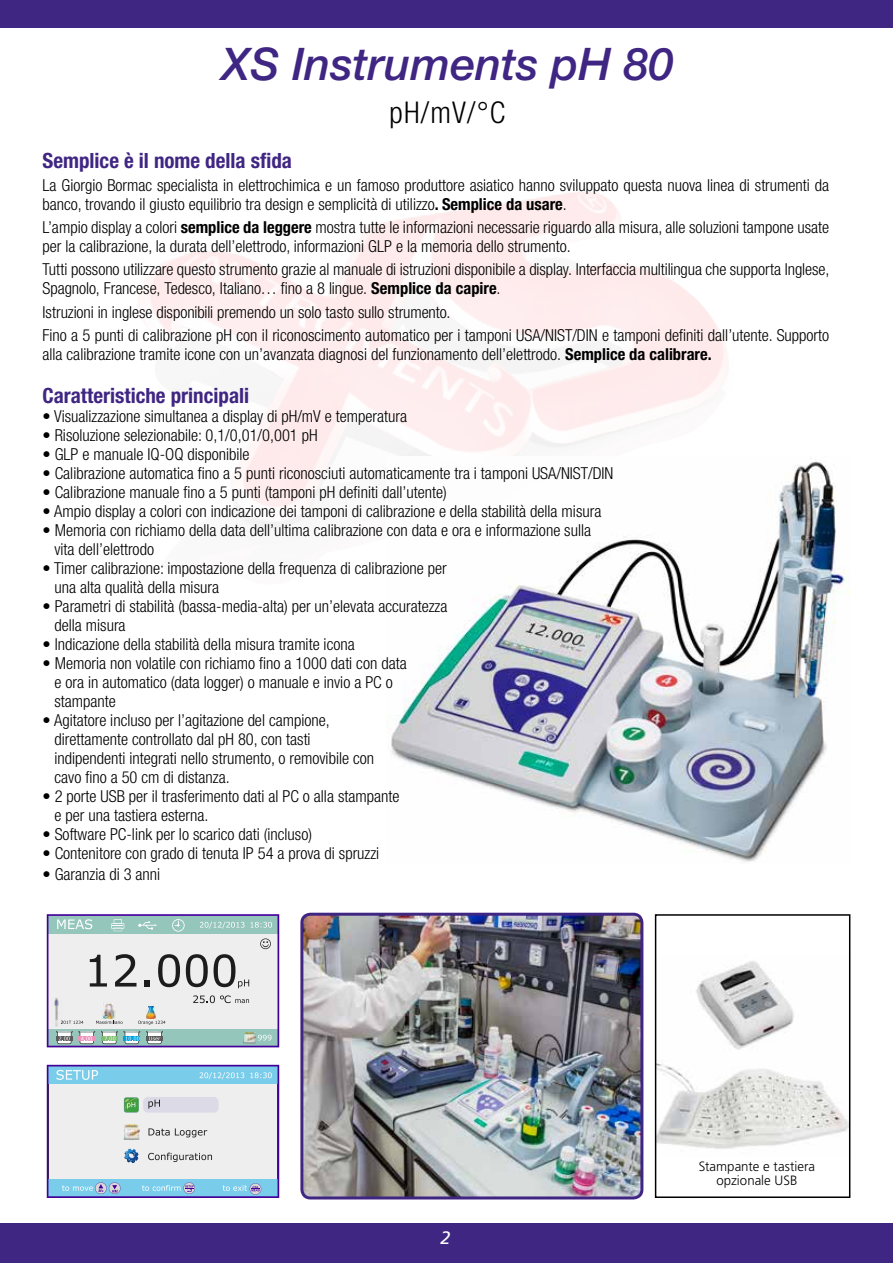
<style>
.page{position:relative;width:893px;height:1263px;background:#fff}
.page>*{position:absolute;margin:0;border:0;box-sizing:border-box;transform-origin:0 0}
.t1{font:italic 500 45px "Helvetica Neue LT Std";color:#402683}
.t2{font:300 condensed 30px "Helvetica Neue LT Std";color:#000}
.t3{font:700 condensed 21px "Helvetica Neue LT Std";color:#402683}
.t4{font:italic 18px "Frutiger LT Std";color:#fff}
.t5{font:300 condensed 16.5px/19px "Helvetica Neue LT Std";color:#000}
.t6{font:300 13.5px/14px "Frutiger LT Std";letter-spacing:.005em;color:#000;text-align:center}
.s1{font-weight:700}
</style>
<div class="page">
<svg style="left:47px;top:1065px;width:232px;height:133px"></svg>
<svg style="left:47px;top:914px;width:232px;height:133px"></svg>
<img style="left:303px;top:914px;width:339px;height:284px">
<div style="left:300px;top:913px;width:343px;height:286px;border:3px solid #402683;border-radius:9px"></div>
<img style="left:658px;top:961px;width:189px;height:188px">
<div style="left:655px;top:914px;width:195px;height:284px;border:2px solid #000"></div>
<img style="left:386px;top:456px;width:464px;height:406px">
<div style="left:0;top:1223px;width:893px;height:40px;background:#402683"></div>
<div style="left:0;top:0;width:893px;height:28px;background:#402683"></div>
<h1 class="t1" style="left:221px;top:37px;width:454px">XS Instruments pH 80</h1>
<h2 class="t2" style="left:390px;top:95px;width:117px">pH/mV/°C</h2>
<p class="t3" style="left:43px;top:147px;width:251px">Semplice è il nome della sfida</p>
<p class="t5" style="left:43px;top:175px;width:788px">La Giorgio Bormac specialista in elettrochimica e un famoso produttore asiatico hanno sviluppato questa nuova linea di strumenti da banco, trovando il giusto equilibrio tra design e semplicità di utilizzo<span class="s1">. Semplice da usare</span>.</p>
<p class="t5" style="left:43px;top:218px;width:788px">L’ampio display a colori <span class="s1">semplice da leggere</span> mostra tutte le informazioni necessarie riguardo alla misura, alle soluzioni tampone usate per la calibrazione, la durata dell’elettrodo, informazioni GLP e la memoria dello strumento.</p>
<p class="t5" style="left:43px;top:260px;width:788px">Tutti possono utilizzare questo strumento grazie al manuale di istruzioni disponibile a display. Interfaccia multilingua che supporta Inglese,<br>Spagnolo, Francese, Tedesco, Italiano… fino a 8 lingue. <span class="s1">Semplice da capire</span>.</p>
<p class="t5" style="left:43px;top:300px;width:788px;line-height:23.2px">Istruzioni in inglese disponibili premendo un solo tasto sullo strumento.<br>Fino a 5 punti di calibrazione pH con il riconoscimento automatico per i tamponi USA/NIST/DIN e tamponi definiti dall’utente. Supporto</p>
<p class="t5" style="left:43px;top:344px;width:671px">alla calibrazione tramite icone con un’avanzata diagnosi del funzionamento dell’elettrodo. <span class="s1">Semplice da calibrare.</span></p>
<p class="t3" style="left:43px;top:383px;width:208px">Caratteristiche principali</p>
<p class="t5" style="left:43px;top:407px;width:366px">• Visualizzazione simultanea a display di pH/mV e temperatura</p>
<p class="t5" style="left:43px;top:426px;width:277px">• Risoluzione selezionabile: 0,1/0,01/0,001 pH</p>
<p class="t5" style="left:43px;top:445px;width:208px">• GLP e manuale IQ-OQ disponibile</p>
<p class="t5" style="left:43px;top:464px;width:572px">• Calibrazione automatica fino a 5 punti riconosciuti automaticamente tra i tamponi USA/NIST/DIN</p>
<p class="t5" style="left:43px;top:483px;width:406px">• Calibrazione manuale fino a 5 punti (tamponi pH definiti dall’utente)</p>
<p class="t5" style="left:43px;top:502px;width:560px">• Ampio display a colori con indicazione dei tamponi di calibrazione e della stabilità della misura</p>
<p class="t5" style="left:55px;top:521px;width:538px;text-indent:-12px">• Memoria con richiamo della data dell’ultima calibrazione con data e ora e informazione sulla vita dell’elettrodo</p>
<p class="t5" style="left:55px;top:559px;width:394px;text-indent:-12px">• Timer calibrazione: impostazione della frequenza di calibrazione per una alta qualità della misura</p>
<p class="t5" style="left:55px;top:597px;width:394px;text-indent:-12px">• Parametri di stabilità (bassa-media-alta) per un’elevata accuratezza della misura</p>
<p class="t5" style="left:43px;top:634px;width:314px">• Indicazione della stabilità della misura tramite icona</p>
<p class="t5" style="left:55px;top:653px;width:354px;text-indent:-12px">• Memoria non volatile con richiamo fino a 1000 dati con data e ora in automatico (data logger) o manuale e invio a PC o stampante</p>
<p class="t5" style="left:55px;top:710px;width:321px;text-indent:-12px">• Agitatore incluso per l’agitazione del campione, direttamente controllato dal pH 80, con tasti indipendenti integrati nello strumento, o removibile con cavo fino a 50 cm di distanza.</p>
<p class="t5" style="left:55px;top:786px;width:346px;text-indent:-12px">• 2 porte USB per il trasferimento dati al PC o alla stampante e per una tastiera esterna.</p>
<p class="t5" style="left:43px;top:824px;width:271px">• Software PC-link per lo scarico dati (incluso)</p>
<p class="t5" style="left:43px;top:843px;width:338px">• Contenitore con grado di tenuta IP 54 a prova di spruzzi</p>
<p class="t5" style="left:43px;top:864px;width:119px">• Garanzia di 3 anni</p>
<p class="t4" style="left:440px;top:1227px;width:12px">2</p>
<p class="t6" style="left:699px;top:1160px;width:118px">Stampante e tastiera opzionale USB</p>
</div>
